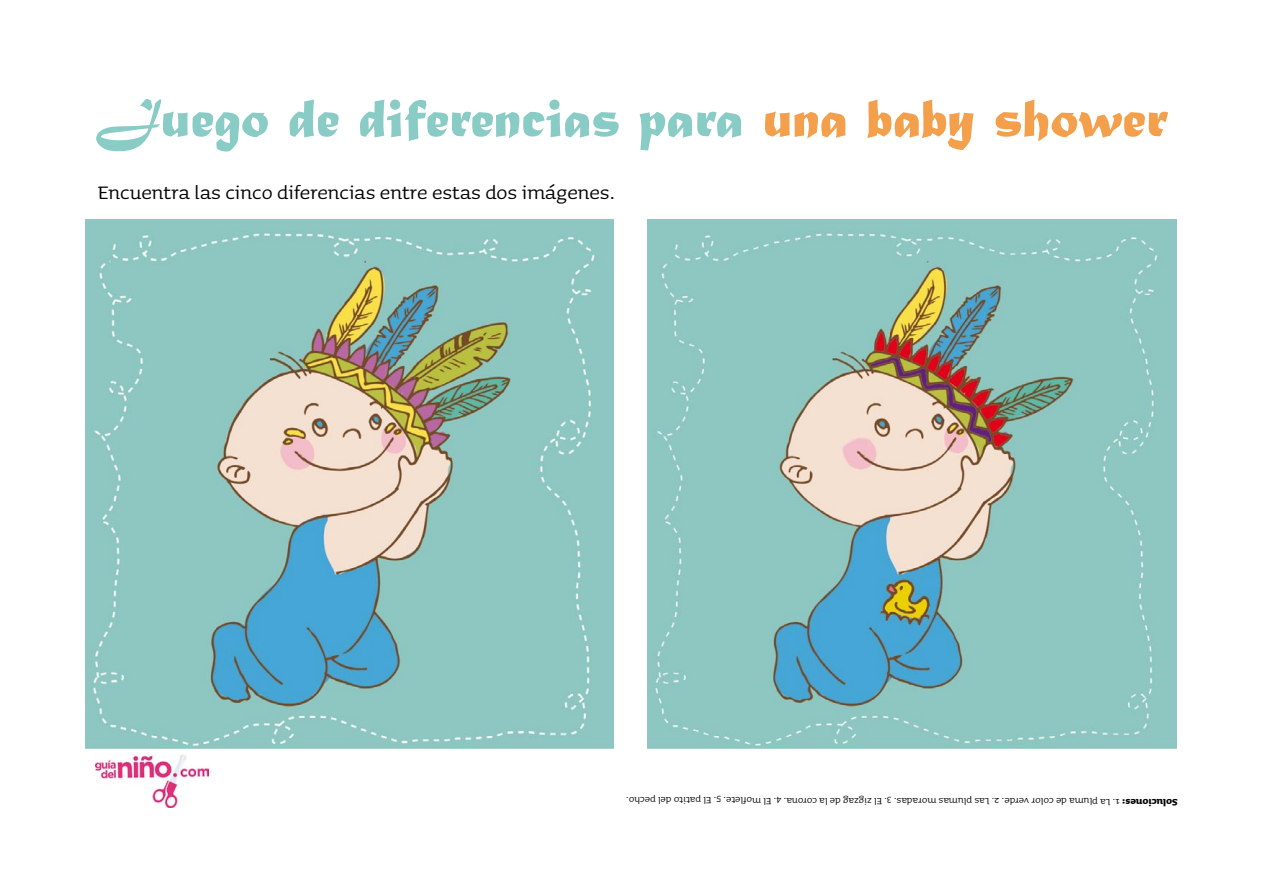
<style>
.page{position:relative;width:1263px;height:893px;background:#fff}
.page>*{position:absolute;margin:0;border:0;box-sizing:border-box;transform-origin:0 0}
.t1{font:57px "Matura MT Script Capitals";color:#89cbc5}
.t2{font:24px "Sauna";color:#000}
.t3{font:12px "Sauna";letter-spacing:-.005em;color:#000}
.s1{color:#f49f4c}
.s2{font-weight:700}
</style>
<div class="page">
<img style="left:85px;top:220px;width:529px;height:528px">
<img style="left:647px;top:219px;width:529px;height:529px">
<img style="left:95px;top:755px;width:114px;height:53px">
<h1 class="t1" style="left:95px;top:84px;width:1074px">Juego de diferencias para <span class="s1">una baby shower</span></h1>
<h2 class="t2" style="left:98px;top:180px;width:519px">Encuentra las cinco diferencias entre estas dos imágenes.</h2>
<p class="t3" style="left:1178px;top:807px;width:553px;rotate:-180deg"><span class="s2">Soluciones:</span> 1. La pluma de color verde. 2. Las plumas moradas. 3. El zigzag de la corona. 4. El moflete. 5. El patito del pecho.</p>
</div>
